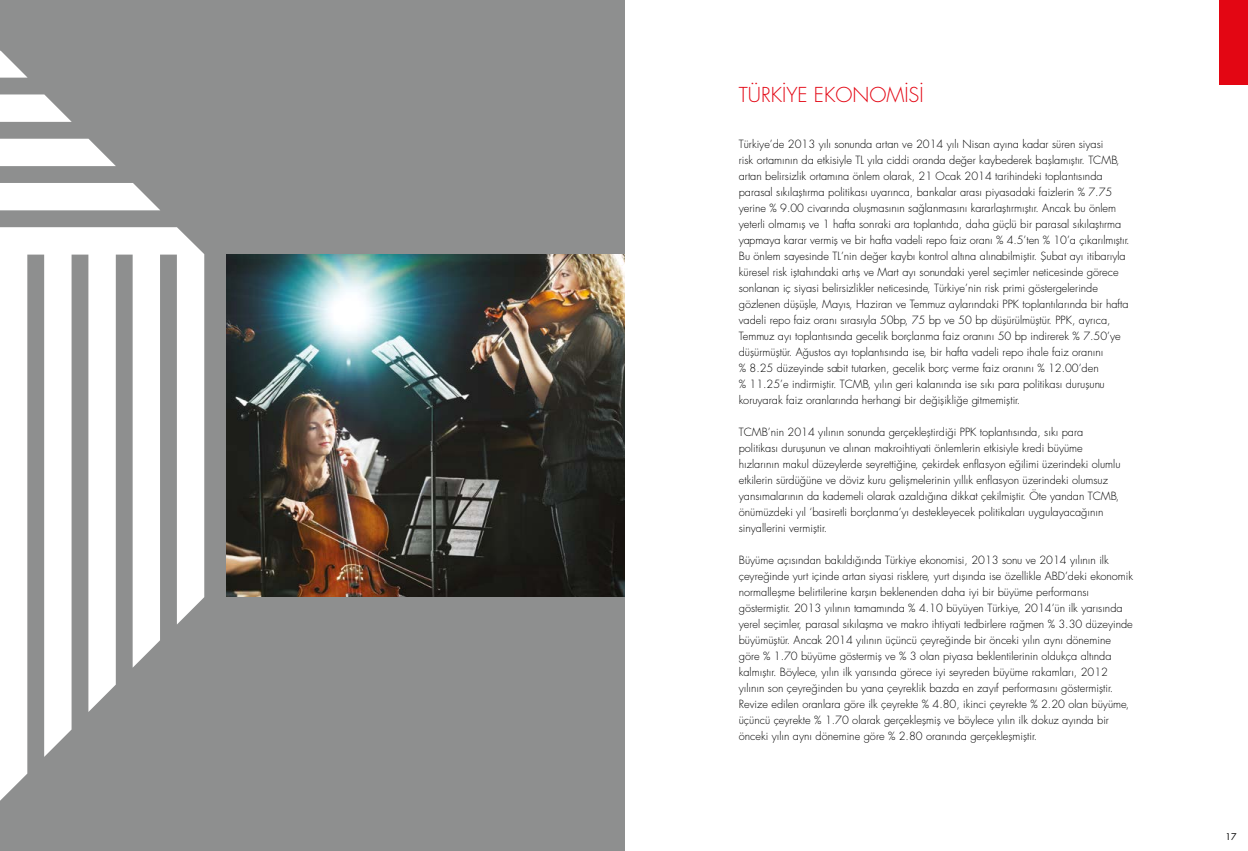
<style>
.page{position:relative;width:1248px;height:851px;background:#fff}
.page>*{position:absolute;margin:0;border:0;box-sizing:border-box;transform-origin:0 0}
.t1{font:20px "Futura Light Tr";color:#e30613}
.t2{font:11px/16px "Futura Light Tr";color:#000}
.t3{font:9px "Futura Book Tr";color:#000}
</style>
<div class="page">
<div style="left:1219px;top:0;width:28px;height:85px;background:#e30613"></div>
<div style="left:0;top:0;width:624px;height:850px;background:#8e8f8f"></div>
<svg style="left:0;top:51px;width:204px;height:749px"></svg>
<img style="left:227px;top:254px;width:397px;height:342px">
<h1 class="t1" style="left:738px;top:81px;width:186px">TÜRKİYE EKONOMİSİ</h1>
<p class="t2" style="left:738px;top:136px;width:392px">Türkiye’de 2013 yılı sonunda artan ve 2014 yılı Nisan ayına kadar süren siyasi<br>risk ortamının da etkisiyle TL yıla ciddi oranda değer kaybederek başlamıştır. TCMB, artan belirsizlik ortamına önlem olarak, 21 Ocak 2014 tarihindeki toplantısında parasal sıkılaştırma politikası uyarınca, bankalar arası piyasadaki faizlerin % 7.75 yerine % 9.00 civarında oluşmasının sağlanmasını kararlaştırmıştır. Ancak bu önlem yeterli olmamış ve 1 hafta sonraki ara toplantıda, daha güçlü bir parasal sıkılaştırma yapmaya karar vermiş ve bir hafta vadeli repo faiz oranı % 4.5’ten % 10’a çıkarılmıştır.<br>Bu önlem sayesinde TL’nin değer kaybı kontrol altına alınabilmiştir. Şubat ayı itibarıyla küresel risk iştahındaki artış ve Mart ayı sonundaki yerel seçimler neticesinde görece sonlanan iç siyasi belirsizlikler neticesinde, Türkiye’nin risk primi göstergelerinde gözlenen düşüşle, Mayıs, Haziran ve Temmuz aylarındaki PPK toplantılarında bir hafta vadeli repo faiz oranı sırasıyla 50bp, 75 bp ve 50 bp düşürülmüştür. PPK, ayrıca, Temmuz ayı toplantısında gecelik borçlanma faiz oranını 50 bp indirerek % 7.50’ye düşürmüştür. Ağustos ayı toplantısında ise, bir hafta vadeli repo ihale faiz oranını<br>% 8.25 düzeyinde sabit tutarken, gecelik borç verme faiz oranını % 12.00’den<br>% 11.25’e indirmiştir. TCMB, yılın geri kalanında ise sıkı para politikası duruşunu koruyarak faiz oranlarında herhangi bir değişikliğe gitmemiştir.</p>
<p class="t2" style="left:738px;top:424px;width:383px">TCMB’nin 2014 yılının sonunda gerçekleştirdiği PPK toplantısında, sıkı para politikası duruşunun ve alınan makroihtiyati önlemlerin etkisiyle kredi büyüme hızlarının makul düzeylerde seyrettiğine, çekirdek enflasyon eğilimi üzerindeki olumlu etkilerin sürdüğüne ve döviz kuru gelişmelerinin yıllık enflasyon üzerindeki olumsuz yansımalarının da kademeli olarak azaldığına dikkat çekilmiştir. Öte yandan TCMB, önümüzdeki yıl ‘basiretli borçlanma’yı destekleyecek politikaları uygulayacağının sinyallerini vermiştir.</p>
<p class="t2" style="left:738px;top:552px;width:396px">Büyüme açısından bakıldığında Türkiye ekonomisi, 2013 sonu ve 2014 yılının ilk çeyreğinde yurt içinde artan siyasi risklere, yurt dışında ise özellikle ABD’deki ekonomik normalleşme belirtilerine karşın beklenenden daha iyi bir büyüme performansı göstermiştir. 2013 yılının tamamında % 4.10 büyüyen Türkiye, 2014’ün ilk yarısında yerel seçimler, parasal sıkılaşma ve makro ihtiyati tedbirlere rağmen % 3.30 düzeyinde büyümüştür. Ancak 2014 yılının üçüncü çeyreğinde bir önceki yılın aynı dönemine göre % 1.70 büyüme göstermiş ve % 3 olan piyasa beklentilerinin oldukça altında kalmıştır. Böylece, yılın ilk yarısında görece iyi seyreden büyüme rakamları, 2012 yılının son çeyreğinden bu yana çeyreklik bazda en zayıf performasını göstermiştir.<br>Revize edilen oranlara göre ilk çeyrekte % 4.80, ikinci çeyrekte % 2.20 olan büyüme, üçüncü çeyrekte % 1.70 olarak gerçekleşmiş ve böylece yılın ilk dokuz ayında bir önceki yılın aynı dönemine göre % 2.80 oranında gerçekleşmiştir.</p>
<p class="t3" style="left:1225px;top:830px;width:13px">17</p>
</div>
